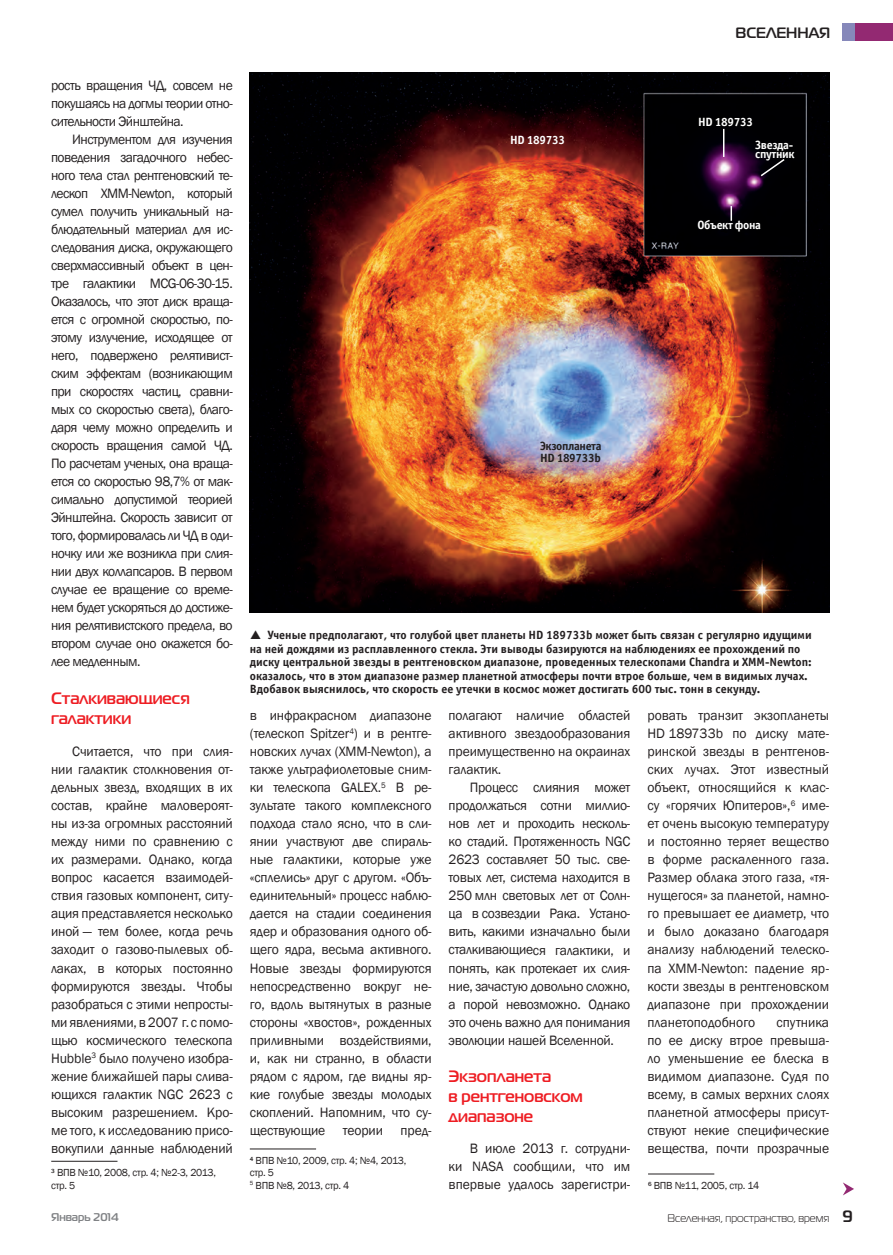
<style>
.page{position:relative;width:893px;height:1255px;background:#fff}
.page>*{position:absolute;margin:0;border:0;box-sizing:border-box;transform-origin:0 0}
.t1{font:700 16.5px/19.8px "Magistral C";color:#ee1d23}
.t2{font:700 15px "Magistral C";color:#231f20}
.t3{font:13.95px/18px "Franklin Gothic";letter-spacing:-.04em;color:#231f20;text-align:justify}
.t4{font:13.95px "Franklin Gothic";letter-spacing:-.02em;color:#231f20}
.t5{font:13.95px "Franklin Gothic";letter-spacing:-.01em;color:#231f20}
.t6{font:700 12px/13.5px "Officina Sans C";color:#231f20}
.t7{font:700 12px/9px "Officina Sans C";letter-spacing:-.03em;color:#fff}
.t8{font:700 12px/12px "Officina Sans C";letter-spacing:-.03em;color:#231f20}
.t9{font:11.25px "Magistral C";color:#231f20}
.t10{font:700 11.25px "Magistral C";color:#808285}
.t11{font:10.5px/12.3px "Franklin Gothic";letter-spacing:-.025em;color:#231f20}
.s1{font-weight:700;font-size:16.5px}
</style>
<div class="page">
<div style="left:855px;top:23px;width:38px;height:17px;background:#932972"></div>
<div style="left:842px;top:23px;width:13px;height:17px;background:#8688ba"></div>
<svg style="left:843px;top:1182px;width:11px;height:13px"></svg>
<img style="left:250px;top:72px;width:580px;height:540px">
<hr style="left:51px;top:1160px;width:66px;height:1px;background:#231f20">
<hr style="left:648px;top:1173px;width:66px;height:1px;background:#231f20">
<hr style="left:250px;top:1148px;width:66px;height:1px;background:#231f20">
<svg style="left:759px;top:157px;width:27px;height:21px"></svg>
<svg style="left:723px;top:129px;width:1px;height:28px"></svg>
<svg style="left:730px;top:206px;width:2px;height:15px"></svg>
<p class="t2" style="left:736px;top:24px;width:95px">вселенная</p>
<p class="t3" style="left:51px;top:77px;width:183px">рость вращения ЧД, совсем не</p>
<p class="t3" style="left:51px;top:95px;width:183px">покушаясь на догмы теории отно-</p>
<p class="t3" style="left:51px;top:113px;width:134px">сительности Эйнштейна.</p>
<p class="t3" style="left:72px;top:131px;width:162px">Инструментом для изучения</p>
<p class="t3" style="left:51px;top:149px;width:183px">поведения загадочного небес-</p>
<p class="t3" style="left:51px;top:167px;width:183px">ного тела стал рентгеновский те-</p>
<p class="t3" style="left:51px;top:185px;width:183px">лескоп ХММ-Newton, который</p>
<p class="t3" style="left:51px;top:203px;width:183px">сумел получить уникальный на-</p>
<p class="t3" style="left:51px;top:221px;width:183px">блюдательный материал для ис-</p>
<p class="t3" style="left:51px;top:239px;width:183px">следования диска, окружающего</p>
<p class="t3" style="left:51px;top:257px;width:183px">сверхмассивный объект в цен-</p>
<p class="t3" style="left:51px;top:275px;width:183px">тре галактики MCG-06-30-15.</p>
<p class="t3" style="left:51px;top:293px;width:183px">Оказалось, что этот диск враща-</p>
<p class="t3" style="left:51px;top:311px;width:183px">ется с огромной скоростью, по-</p>
<p class="t3" style="left:51px;top:329px;width:183px">этому излучение, исходящее от</p>
<p class="t3" style="left:51px;top:347px;width:183px">него, подвержено релятивист-</p>
<p class="t3" style="left:51px;top:365px;width:183px">ским эффектам (возникающим</p>
<p class="t3" style="left:51px;top:383px;width:183px">при скоростях частиц, сравни-</p>
<p class="t3" style="left:51px;top:401px;width:183px">мых со скоростью света), благо-</p>
<p class="t3" style="left:51px;top:419px;width:183px">даря чему можно определить и</p>
<p class="t3" style="left:51px;top:437px;width:183px">скорость вращения самой ЧД.</p>
<p class="t3" style="left:51px;top:455px;width:183px">По расчетам ученых, она враща-</p>
<p class="t3" style="left:51px;top:473px;width:183px">ется со скоростью 98,7% от мак-</p>
<p class="t3" style="left:51px;top:491px;width:183px">симально допустимой теорией</p>
<p class="t3" style="left:51px;top:509px;width:183px">Эйнштейна. Скорость зависит от</p>
<p class="t3" style="left:51px;top:527px;width:183px">того, формировалась ли ЧД в оди-</p>
<p class="t3" style="left:51px;top:545px;width:183px">ночку или же возникла при слия-</p>
<p class="t3" style="left:51px;top:563px;width:183px">нии двух коллапсаров. В первом</p>
<p class="t3" style="left:51px;top:581px;width:183px">случае ее вращение со време-</p>
<p class="t3" style="left:51px;top:599px;width:183px">нем будет ускоряться до достиже-</p>
<p class="t3" style="left:51px;top:617px;width:183px">ния релятивистского предела, во</p>
<p class="t3" style="left:51px;top:635px;width:183px">втором случае оно окажется бо-</p>
<p class="t3" style="left:51px;top:653px;width:91px">лее медленным.</p>
<p class="t1" style="left:51px;top:688px;width:140px">Сталкивающиеся галактики</p>
<p class="t3" style="left:51px;top:743px;width:183px;text-indent:21px">Считается, что при слия&shy;нии галактик столкновения от&shy;дельных звезд, входящих в их состав, крайне маловероят&shy;ны из-за огромных расстояний между ними по сравнению с их размерами. Однако, когда вопрос касается взаимодей&shy;ствия газовых компонент, ситу&shy;ация представляется несколько иной — тем более, когда речь заходит о газово-пылевых об&shy;лаках, в которых постоянно формируются звезды. Чтобы разобраться с этими непросты&shy;ми явлениями, в 2007 г. с помо&shy;щью космического телескопа Hubble<sup>3</sup> было получено изобра&shy;жение ближайшей пары слива&shy;ющихся галактик NGC 2623 с высоким разрешением. Кро&shy;ме того, к исследованию присо&shy;вокупили данные наблюдений</p>
<p class="t11" style="left:51px;top:1166px;width:166px"><sup>3</sup> ВПВ №10, 2008, стр. 4; №2-3, 2013, стр. 5</p>
<p class="t7" style="left:510px;top:136px;width:56px">HD 189733</p>
<p class="t8" style="left:540px;top:440px;width:63px">Экзопланета<br>HD 189733b</p>
<p class="t7" style="left:698px;top:118px;width:56px">HD 189733</p>
<p class="t7" style="left:755px;top:140px;width:41px">Звезда&shy;спутник</p>
<p class="t7" style="left:697px;top:221px;width:65px">Объект фона</p>
<p class="t6" style="left:250px;top:628px;width:563px;text-indent:18px">Ученые предполагают, что голубой цвет планеты HD 189733b может быть связан с регулярно идущими на ней дождями из расплавленного стекла. Эти выводы базируются на наблюдениях ее прохождений по диску центральной звезды в рентгеновском диапазоне, проведенных телескопами Chandra и XMM-Newton: оказалось, что в этом диапазоне размер планетной атмосферы почти втрое больше, чем в видимых лучах.<br>Вдобавок выяснилось, что скорость ее утечки в космос может достигать 600 тыс. тонн в секунду.</p>
<p class="t3" style="left:250px;top:707px;width:183px">в инфракрасном диапазоне (телескоп Spitzer<sup>4</sup>) и в рентге&shy;новских лучах (XMM-Newton), а также ультрафиолетовые сним&shy;ки телескопа GALEX.<sup>5</sup> В ре&shy;зультате такого комплексного подхода стало ясно, что в сли&shy;янии участвуют две спираль&shy;ные галактики, которые уже «сплелись» друг с другом. «Объ&shy;единительный» процесс наблю&shy;дается на стадии соединения ядер и образования одного об&shy;щего ядра, весьма активного.<br>Новые звезды формируются непосредственно вокруг не&shy;го, вдоль вытянутых в разные стороны «хвостов», рожденных приливными воздействиями, и, как ни странно, в области рядом с ядром, где видны яр&shy;кие голубые звезды молодых скоплений. Напомним, что су&shy;ществующие</p>
<p class="t3" style="left:343px;top:1121px;width:41px">теории</p>
<p class="t3" style="left:401px;top:1121px;width:32px">пред-</p>
<p class="t11" style="left:250px;top:1154px;width:158px"><sup>4</sup> ВПВ №10, 2009, стр. 4; №4, 2013, стр. 5<br><sup>5</sup> ВПВ №8, 2013, стр. 4</p>
<p class="t5" style="left:449px;top:707px;width:183px">полагают наличие областей</p>
<p class="t5" style="left:449px;top:725px;width:183px">активного звездообразования</p>
<p class="t5" style="left:449px;top:743px;width:183px">преимущественно на окраинах</p>
<p class="t5" style="left:449px;top:761px;width:54px">галактик.</p>
<p class="t4" style="left:470px;top:779px;width:162px">Процесс слияния может</p>
<p class="t4" style="left:449px;top:797px;width:183px">продолжаться сотни миллио-</p>
<p class="t4" style="left:449px;top:815px;width:183px">нов лет и проходить несколь-</p>
<p class="t4" style="left:449px;top:833px;width:183px">ко стадий. Протяженность NGC</p>
<p class="t4" style="left:449px;top:851px;width:183px">2623 составляет 50 тыс. све-</p>
<p class="t4" style="left:449px;top:869px;width:183px">товых лет, система находится в</p>
<p class="t4" style="left:449px;top:887px;width:183px">250 млн световых лет от Солн-</p>
<p class="t4" style="left:449px;top:905px;width:183px">ца в созвездии Рака. Устано-</p>
<p class="t4" style="left:449px;top:923px;width:183px">вить, какими изначально были</p>
<p class="t4" style="left:449px;top:941px;width:183px">сталкивающиеся галактики, и</p>
<p class="t4" style="left:449px;top:959px;width:183px">понять, как протекает их слия-</p>
<p class="t4" style="left:449px;top:977px;width:183px">ние, зачастую довольно сложно,</p>
<p class="t4" style="left:449px;top:995px;width:183px">а порой невозможно. Однако</p>
<p class="t4" style="left:449px;top:1013px;width:183px">это очень важно для понимания</p>
<p class="t4" style="left:449px;top:1031px;width:167px">эволюции нашей Вселенной.</p>
<p class="t1" style="left:449px;top:1066px;width:136px">Экзопланета<br>в рентгеновском диапазоне</p>
<p class="t3" style="left:449px;top:1139px;width:183px;text-indent:21px">В июле 2013 г. сотрудни&shy;ки NASA сообщили, что им впервые удалось зарегистри-</p>
<p class="t3" style="left:647px;top:707px;width:183px">ровать транзит экзопланеты HD 189733b по диску мате&shy;ринской звезды в рентгенов&shy;ских лучах. Этот известный объект, относящийся к клас&shy;су «горячих Юпитеров»,<sup>6</sup> име&shy;ет очень высокую температуру и постоянно теряет вещество в форме раскаленного газа.<br>Размер облака этого газа, «тя&shy;нущегося» за планетой, намно&shy;го превышает ее диаметр, что и было доказано благодаря анализу наблюдений телеско&shy;па XMM-Newton: падение яр&shy;кости звезды в рентгеновском диапазоне при прохождении планетоподобного</p>
<p class="t3" style="left:647px;top:1013px;width:183px;text-indent:129px">спутника по ее диску втрое превыша&shy;ло уменьшение ее блеска в видимом диапазоне. Судя по всему, в самых верхних слоях планетной атмосферы присут&shy;ствуют некие специфические вещества, почти прозрачные</p>
<p class="t11" style="left:648px;top:1179px;width:113px"><sup>6</sup> ВПВ №11, 2005, стр. 14</p>
<p class="t10" style="left:51px;top:1210px;width:69px">Январь 2014</p>
<p class="t9" style="left:667px;top:1211px;width:187px">Вселенная, пространство, время <span class="s1">9</span></p>
</div>
